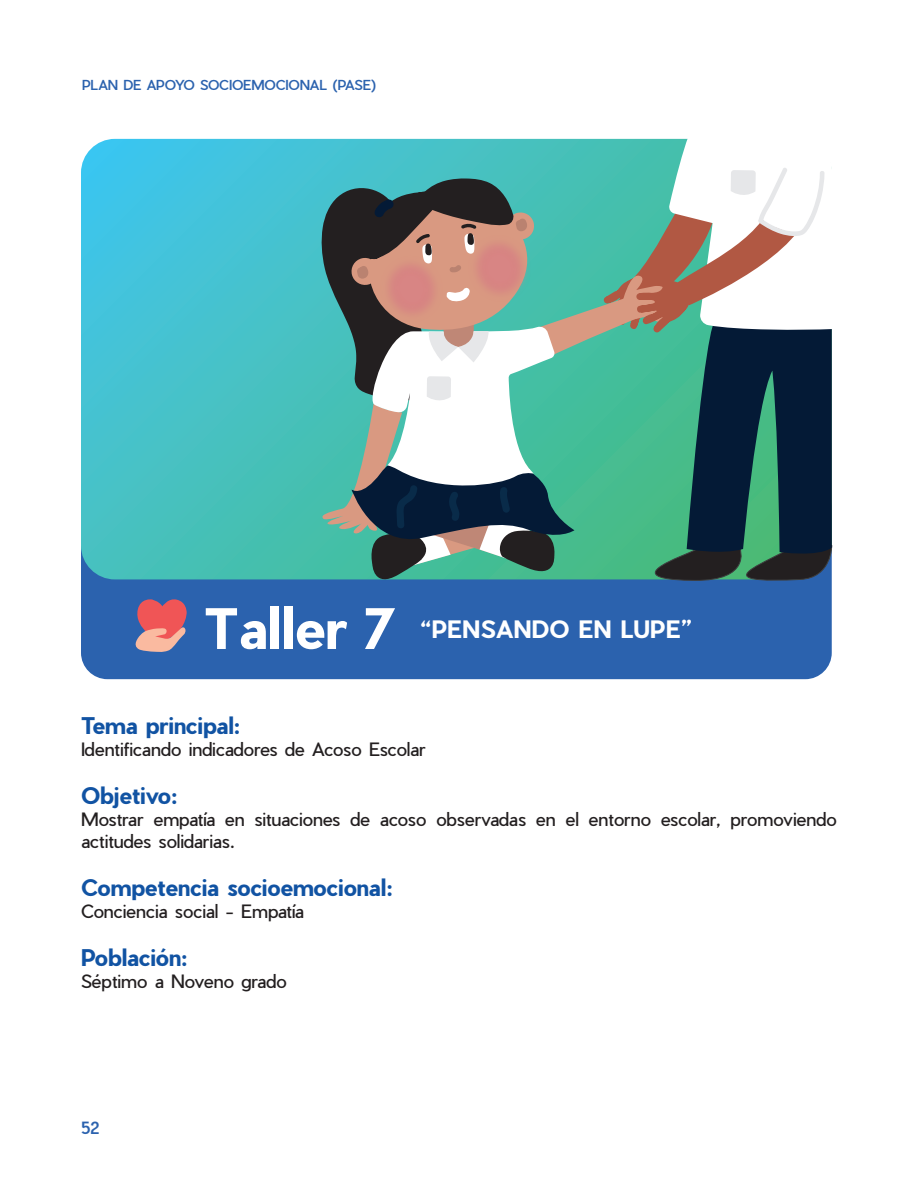
<style>
.page{position:relative;width:918px;height:1188px;background:#fff}
.page>*{position:absolute;margin:0;border:0;box-sizing:border-box;transform-origin:0 0}
.t1{font:700 54.45px "Pier Sans";color:#fff}
.t2{font:700 23.55px "Pier Sans";letter-spacing:.01em;color:#fff}
.t3{font:700 22.5px "Pier Sans";color:#1153a3}
.t4{font:18px/21.6px "Pier Sans";letter-spacing:-.01em;color:#231f20}
.t5{font:500 16.5px "Pier Sans";color:#2b62ae}
.t6{font:500 13.5px "Pier Sans";letter-spacing:-.01em;color:#2b62ae}
</style>
<div class="page">
<div style="left:81px;top:482px;width:751px;height:197px;background:#2b62ae;border-radius:26px"></div>
<svg style="left:81px;top:139px;width:238px;height:440px"></svg>
<svg style="left:135px;top:599px;width:52px;height:53px"></svg>
<svg style="left:319px;top:138px;width:513px;height:451px"></svg>
<p class="t6" style="left:82px;top:76px;width:296px">PLAN DE APOYO SOCIOEMOCIONAL (PASE)</p>
<h1 class="t1" style="left:204px;top:591px;width:194px">Taller 7</h1>
<h2 class="t2" style="left:420px;top:613px;width:274px">“PENSANDO EN LUPE”</h2>
<p class="t3" style="left:81px;top:710px;width:160px">Tema principal:</p>
<p class="t4" style="left:81px;top:738px;width:346px">Identificando indicadores de Acoso Escolar</p>
<p class="t3" style="left:81px;top:780px;width:97px">Objetivo:</p>
<p class="t4" style="left:81px;top:809px;width:757px">Mostrar empatía en situaciones de acoso observadas en el entorno escolar, promoviendo actitudes solidarias.</p>
<p class="t3" style="left:81px;top:872px;width:313px">Competencia socioemocional:</p>
<p class="t4" style="left:81px;top:900px;width:224px">Conciencia social - Empatía</p>
<p class="t3" style="left:81px;top:942px;width:108px">Población:</p>
<p class="t4" style="left:81px;top:971px;width:207px">Séptimo a Noveno grado</p>
<p class="t5" style="left:81px;top:1117px;width:20px">52</p>
</div>
